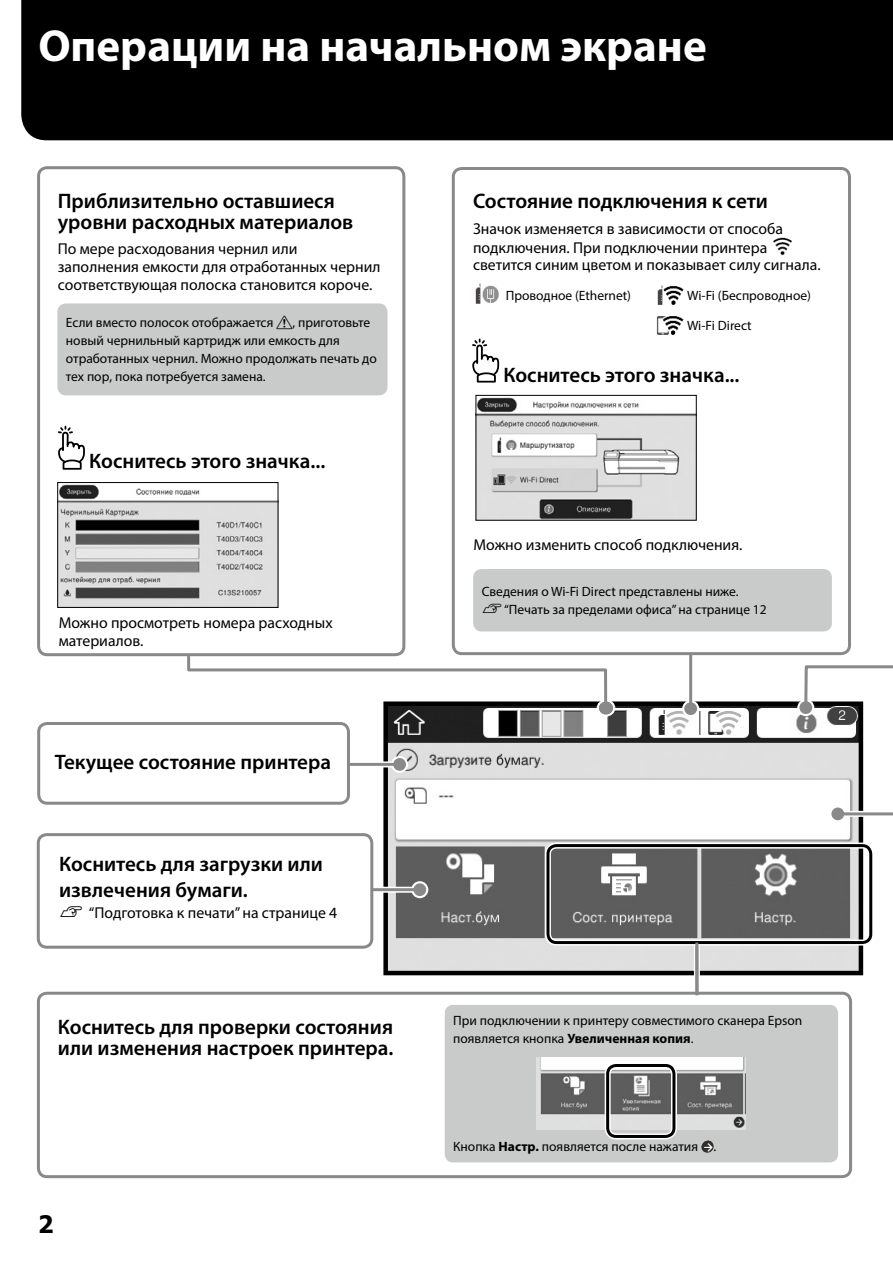
<style>
.page{position:relative;width:893px;height:1263px;background:#fff}
.page>*{position:absolute;margin:0;border:0;box-sizing:border-box;transform-origin:0 0}
.t1{font:700 45px "Myriad Pro";color:#fff}
.t2{font:700 24px "Tahoma";color:#000}
.t3{font:600 21px/21px "Myriad Pro";color:#000}
.t4{font:15.75px/18px "Myriad Pro";color:#000}
.t5{font:13.5px/18px "Myriad Pro";color:#000}
.s1{font-family:"JIC1 TP"}
.s2{font-family:"TP Publication Group Icons 4 AAA"}
.s3{font-weight:700}
</style>
<div class="page">
<img style="left:388px;top:706px;width:470px;height:264px">
<div style="left:383px;top:701px;width:480px;height:274px;border:4px solid #000"></div>
<div style="left:37px;top:992px;width:815px;height:186px;border:3px solid #898989;border-radius:9px"></div>
<div style="left:445px;top:1005px;width:393px;height:157px;background:#c9caca;border-radius:9px"></div>
<img style="left:536px;top:1057px;width:209px;height:72px">
<svg style="left:701px;top:1140px;width:13px;height:13px"></svg>
<svg style="left:597px;top:699px;width:18px;height:17px"></svg>
<svg style="left:182px;top:627px;width:430px;height:86px"></svg>
<div style="left:599px;top:702px;width:14px;height:12px;background:#898989;border-radius:50%"></div>
<div style="left:21px;top:0;width:872px;height:140px;background:#000"></div>
<div style="left:39px;top:168px;width:365px;height:487px;background:#fff;border-radius:9px"></div>
<div style="left:37px;top:166px;width:368px;height:490px;border:3px solid #898989;border-radius:9px"></div>
<svg style="left:58px;top:426px;width:27px;height:44px"></svg>
<div style="left:391px;top:756px;width:17px;height:17px;background:#fff;border-radius:50%"></div>
<div style="left:340px;top:761px;width:58px;height:6px;background:#f2f2f2"></div>
<hr style="left:341px;top:763px;width:58px;height:3px;background:#898989">
<div style="left:393px;top:758px;width:13px;height:13px;background:#898989;border-radius:50%"></div>
<div style="left:829px;top:805px;width:17px;height:17px;background:#fff;border-radius:50%"></div>
<div style="left:839px;top:811px;width:54px;height:6px;background:#ccc"></div>
<hr style="left:838px;top:812px;width:55px;height:3px;background:#898989">
<div style="left:831px;top:807px;width:13px;height:13px;background:#898989;border-radius:50%"></div>
<svg style="left:411px;top:881px;width:17px;height:17px"></svg>
<div style="left:360px;top:887px;width:58px;height:6px;background:#eaeaea"></div>
<hr style="left:362px;top:888px;width:57px;height:3px;background:#898989">
<div style="left:413px;top:883px;width:13px;height:13px;background:#898989;border-radius:50%"></div>
<svg style="left:682px;top:700px;width:17px;height:17px"></svg>
<div style="left:688px;top:649px;width:6px;height:58px;background:#e7e7e7"></div>
<hr style="left:689px;top:650px;width:3px;height:58px;background:#898989">
<div style="left:684px;top:702px;width:13px;height:13px;background:#898989;border-radius:50%"></div>
<div style="left:39px;top:723px;width:309px;height:80px;background:#fff;border-radius:9px"></div>
<div style="left:37px;top:722px;width:313px;height:83px;border:3px solid #898989;border-radius:9px"></div>
<div style="left:38px;top:835px;width:334px;height:112px;background:#fff;border-radius:9px"></div>
<div style="left:37px;top:833px;width:336px;height:116px;border:3px solid #898989;border-radius:9px"></div>
<div style="left:453px;top:168px;width:396px;height:486px;background:#fff;border-radius:9px"></div>
<div style="left:452px;top:167px;width:399px;height:488px;border:3px solid #898989;border-radius:9px"></div>
<img style="left:773px;top:237px;width:18px;height:19px">
<img style="left:657px;top:285px;width:27px;height:20px">
<img style="left:475px;top:283px;width:24px;height:21px">
<img style="left:656px;top:316px;width:28px;height:19px">
<div style="left:473px;top:569px;width:359px;height:62px;background:#c9caca;border-radius:9px"></div>
<svg style="left:472px;top:338px;width:27px;height:45px"></svg>
<svg style="left:797px;top:699px;width:17px;height:17px"></svg>
<svg style="left:800px;top:333px;width:93px;height:380px"></svg>
<div style="left:799px;top:701px;width:13px;height:13px;background:#898989;border-radius:50%"></div>
<div style="left:57px;top:303px;width:330px;height:92px;background:#c9caca;border-radius:9px"></div>
<img style="left:478px;top:397px;width:217px;height:122px">
<div style="left:476px;top:395px;width:221px;height:126px;border:1px solid #000"></div>
<img style="left:59px;top:484px;width:217px;height:122px">
<div style="left:57px;top:482px;width:221px;height:126px;border:1px solid #000"></div>
<div style="left:605px;top:1062px;width:72px;height:77px;border:6px solid #fff;border-radius:9px"></div>
<div style="left:606px;top:1064px;width:69px;height:74px;border:3px solid #000;border-radius:9px"></div>
<div style="left:545px;top:842px;width:329px;height:103px;border:6px solid #fff;border-radius:9px"></div>
<div style="left:546px;top:844px;width:326px;height:100px;border:3px solid #000;border-radius:9px"></div>
<svg style="left:691px;top:937px;width:12px;height:59px"></svg>
<h1 class="t1" style="left:38px;top:16px;width:670px">Операции на начальном экране</h1>
<h3 class="t3" style="left:58px;top:189px;width:297px">Приблизительно оставшиеся уровни расходных материалов</h3>
<p class="t4" style="left:58px;top:240px;width:324px">По мере расходования чернил или заполнения емкости для отработанных чернил соответствующая полоска становится короче.</p>
<p class="t5" style="left:66px;top:313px;width:312px">Если вместо полосок отображается <span class="s1">a</span>, приготовьте новый чернильный картридж или емкость для отработанных чернил. Можно продолжать печать до тех пор, пока потребуется замена.</p>
<h3 class="t3" style="left:89px;top:450px;width:238px">Коснитесь этого значка...</h3>
<p class="t4" style="left:59px;top:613px;width:275px">Можно просмотреть номера расходных материалов.</p>
<h3 class="t3" style="left:55px;top:751px;width:278px">Текущее состояние принтера</h3>
<h3 class="t3" style="left:59px;top:851px;width:265px;line-height:25.5px">Коснитесь для загрузки или извлечения бумаги.</h3>
<p class="t4" style="left:59px;top:903px;width:280px"><span class="s2">U</span> “Подготовка к печати” на странице 4</p>
<h3 class="t3" style="left:58px;top:1016px;width:337px">Коснитесь для проверки состояния или изменения настроек принтера.</h3>
<h2 class="t2" style="left:38px;top:1207px;width:17px">2</h2>
<h3 class="t3" style="left:473px;top:189px;width:296px">Состояние подключения к сети</h3>
<p class="t4" style="left:473px;top:219px;width:312px;line-height:19px">Значок изменяется в зависимости от способа подключения. При подключении принтера</p>
<p class="t4" style="left:473px;top:255px;width:349px">светится синим цветом и показывает силу сигнала.</p>
<p class="t5" style="left:506px;top:286px;width:127px">Проводное (Ethernet)</p>
<p class="t5" style="left:687px;top:286px;width:125px">Wi-Fi (Беспроводное)</p>
<p class="t5" style="left:687px;top:317px;width:66px">Wi-Fi Direct</p>
<h3 class="t3" style="left:503px;top:364px;width:238px">Коснитесь этого значка...</h3>
<p class="t4" style="left:474px;top:535px;width:270px">Можно изменить способ подключения.</p>
<p class="t5" style="left:482px;top:582px;width:287px">Сведения о Wi-Fi Direct представлены ниже.<br><span class="s2">U</span> “Печать за пределами офиса” на странице 12</p>
<p class="t5" style="left:453px;top:1011px;width:351px">При подключении к принтеру совместимого сканера Epson появляется кнопка <span class="s3">Увеличенная копия</span>.</p>
<p class="t5" style="left:453px;top:1137px;width:265px">Кнопка <span class="s3">Настр.</span> появляется после нажатия .</p>
</div>
